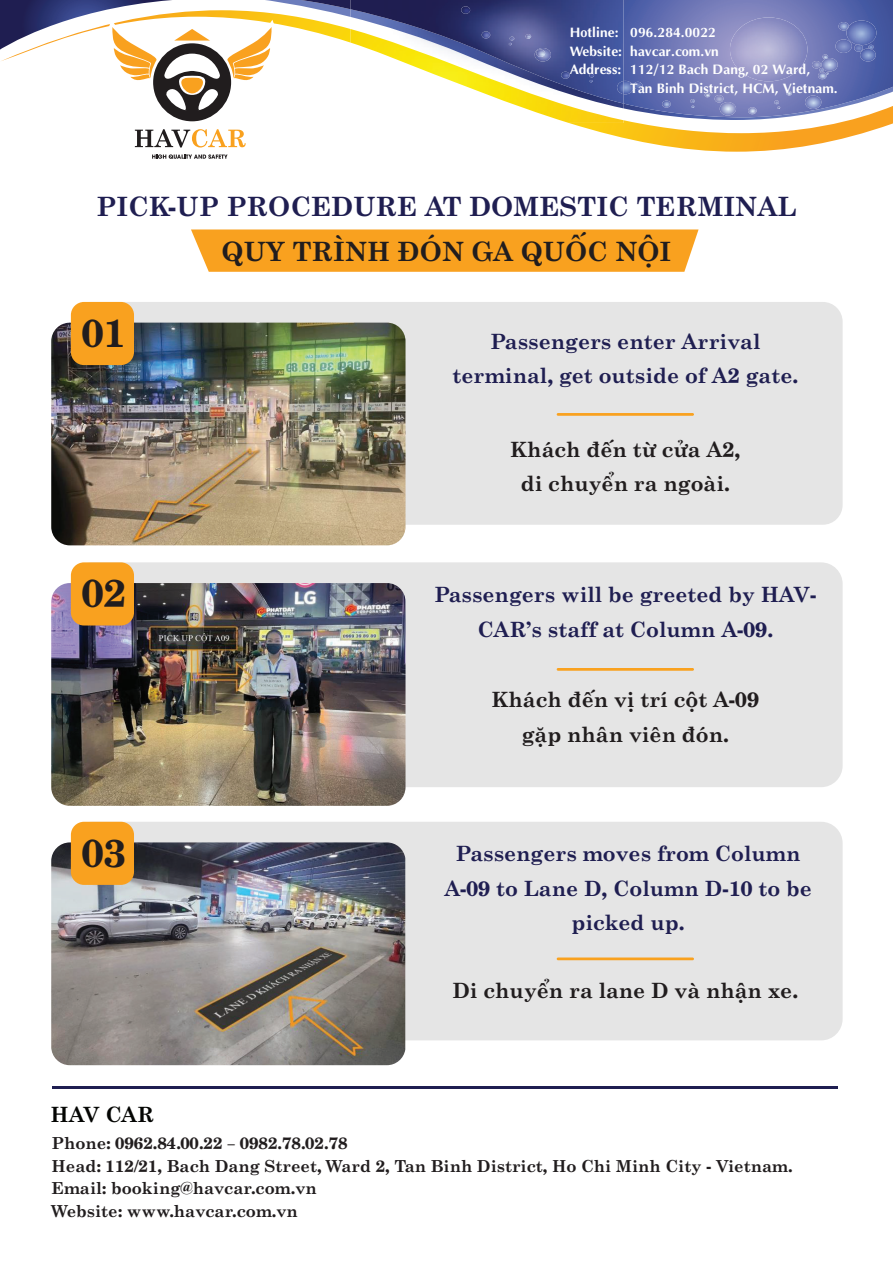
<style>
.page{position:relative;width:893px;height:1263px;background:#fff}
.page>*{position:absolute;margin:0;border:0;box-sizing:border-box;transform-origin:0 0}
.t1{font:700 39px "UTM Centur";color:#211d1e}
.t2{font:700 26.55px "UTM Centur";color:#1f1e51}
.t3{font:700 26.55px "UTM Centur";color:#211d1e}
.t4{font:700 21px/34.5px "UTM Centur";color:#1f1e51;text-align:center}
.t5{font:700 21px/34.5px "UTM Centur";color:#211d1e;text-align:center}
.t6{font:700 21px "UTM Centur";letter-spacing:-.01em;color:#040503}
.t7{font:700 16.5px/22.5px "UTM Centur";color:#211d1e}
.t8{font:700 13.8px "UTM Aptima";color:#fff}
.s1{font-family:"Myriad Pro";font-weight:400}
</style>
<div class="page">
<svg style="left:275px;top:10px;width:618px;height:142px"></svg>
<img style="left:350px;top:0;width:266px;height:29px">
<img style="left:350px;top:29px;width:273px;height:94px">
<svg style="left:605px;top:69px;width:5px;height:5px"></svg>
<svg style="left:561px;top:72px;width:9px;height:7px"></svg>
<svg style="left:589px;top:74px;width:5px;height:8px"></svg>
<svg style="left:616px;top:0;width:277px;height:117px;background:#777fb9"></svg>
<img style="left:534px;top:48px;width:18px;height:14px">
<svg style="left:536px;top:50px;width:9px;height:7px"></svg>
<svg style="left:461px;top:6px;width:10px;height:8px"></svg>
<svg style="left:525px;top:34px;width:6px;height:5px"></svg>
<svg style="left:481px;top:31px;width:10px;height:7px"></svg>
<svg style="left:509px;top:37px;width:5px;height:8px"></svg>
<svg style="left:191px;top:229px;width:508px;height:43px;background:#f9a529"></svg>
<div style="left:71px;top:302px;width:772px;height:223px;background:#e5e5e5;border-radius:20px"></div>
<img style="left:51px;top:323px;width:354px;height:222px">
<div style="left:71px;top:302px;width:63px;height:63px;background:#f9a11f;border-radius:13px"></div>
<hr style="left:557px;top:413px;width:137px;height:3px;background:#f9a11f">
<div style="left:71px;top:562px;width:772px;height:225px;background:#e5e5e5;border-radius:22px"></div>
<img style="left:51px;top:583px;width:354px;height:223px">
<div style="left:71px;top:562px;width:63px;height:63px;background:#f9a11f;border-radius:13px"></div>
<hr style="left:557px;top:668px;width:137px;height:3px;background:#f9a11f">
<div style="left:71px;top:822px;width:772px;height:218px;background:#e5e5e5;border-radius:22px"></div>
<img style="left:51px;top:842px;width:354px;height:223px">
<div style="left:71px;top:822px;width:63px;height:63px;background:#f9a11f;border-radius:13px"></div>
<hr style="left:557px;top:957px;width:137px;height:3px;background:#f9a11f">
<svg style="left:0;top:0;width:275px;height:159px"></svg>
<hr style="left:52px;top:1087px;width:785px;height:2px;background:#1f1e51">
<p class="t8" style="left:570px;top:22px;width:148px">Hotline: 096.284.0022</p>
<p class="t8" style="left:570px;top:41px;width:151px">Website: havcar.com.vn</p>
<p class="t8" style="left:570px;top:59px;width:242px">Address: 112/12 Bach Dang, 02 Ward,</p>
<p class="t8" style="left:630px;top:77px;width:209px">Tan Binh District, HCM, Vietnam.</p>
<p class="t2" style="left:96px;top:183px;width:702px">PICK-UP PROCEDURE AT DOMESTIC TERMINAL</p>
<p class="t3" style="left:222px;top:228px;width:451px">QUY TRÌNH ĐÓN GA QUỐC NỘI</p>
<h1 class="t1" style="left:83px;top:298px;width:45px">01</h1>
<p class="t4" style="left:452px;top:321px;width:347px">Passengers enter Arrival terminal, get outside of A2 gate.</p>
<p class="t5" style="left:510px;top:429px;width:232px">Khách đến từ cửa A2, di chuyển ra ngoài.</p>
<h1 class="t1" style="left:83px;top:559px;width:45px">02</h1>
<p class="t4" style="left:434px;top:574px;width:384px">Passengers will be greeted by HAV-<br>CAR’s staff at Column A-09.</p>
<p class="t5" style="left:491px;top:680px;width:269px">Khách đến vị trí cột A-09 gặp nhân viên đón.</p>
<h1 class="t1" style="left:83px;top:818px;width:45px">03</h1>
<p class="t4" style="left:444px;top:834px;width:369px">Passengers moves from Column<br>A-09 to Lane D, Column D-10 to be picked up.</p>
<p class="t5" style="left:452px;top:970px;width:347px">Di chuyển ra lane D và nhận xe.</p>
<p class="t6" style="left:51px;top:1096px;width:105px">HAV CAR</p>
<p class="t7" style="left:52px;top:1130px;width:742px">Phone: 0962.84.00.22 <span class="s1">–</span> 0982.78.02.78<br>Head: 112/21, Bach Dang Street, Ward 2, Tan Binh District, Ho Chi Minh City - Vietnam.<br>Email: booking@havcar.com.vn<br>Website: www.havcar.com.vn</p>
</div>
